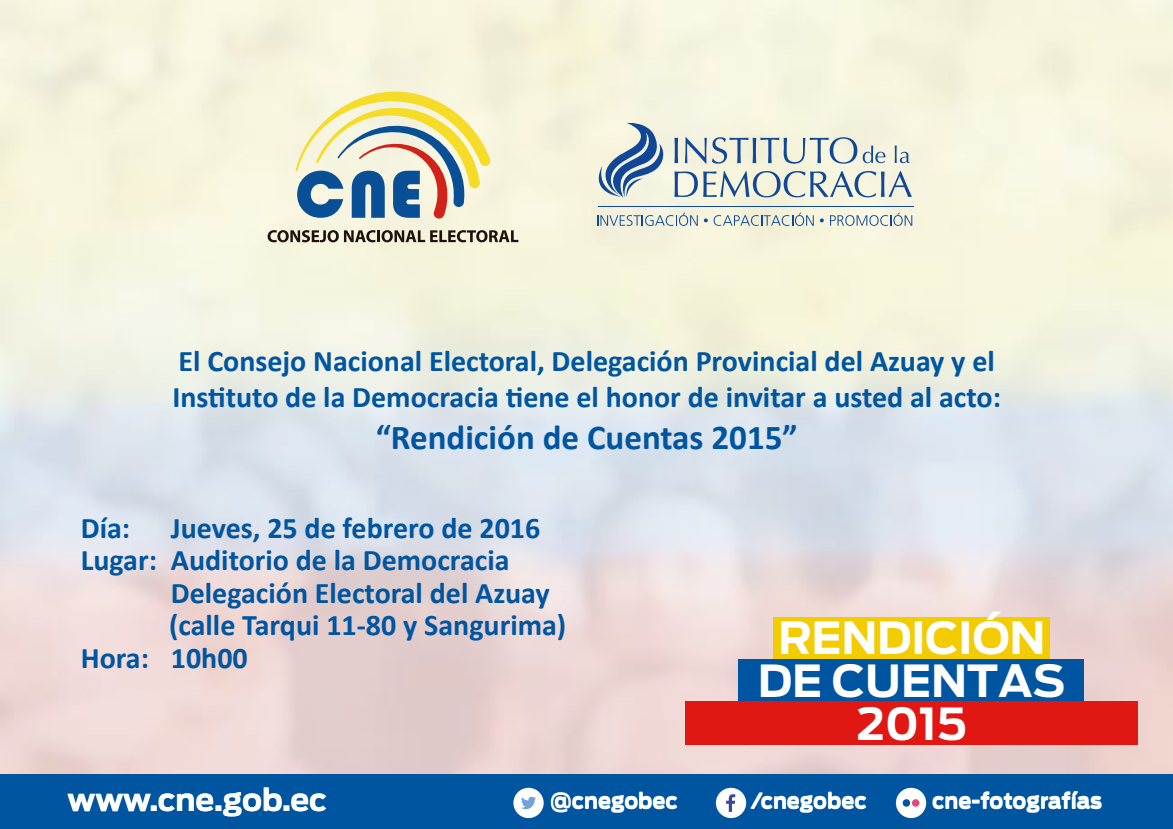
<style>
.page{position:relative;width:1173px;height:829px;background:#fff}
.page>*{position:absolute;margin:0;border:0;box-sizing:border-box;transform-origin:0 0}
.t1{font:700 43.75px/43.2px "Ford Antenna";color:#fff;text-align:center}
.t2{font:700 35px "Calibri";color:#0055a1}
.t3{font:700 30.25px "Ford Antenna";color:#fff}
.t4{font:700 30px/32.5px "Calibri";color:#0055a1}
.t5{font:700 21px "Ford Antenna";color:#fff}
</style>
<div class="page">
<img style="left:0;top:0;width:1172px;height:773px">
<div style="left:0;top:773px;width:1172px;height:55px;background:#0055a1"></div>
<div style="left:715px;top:787px;width:31px;height:30px;background:#fff;border-radius:50%"></div>
<svg style="left:726px;top:794px;width:9px;height:17px"></svg>
<div style="left:895px;top:787px;width:31px;height:30px;background:#fff;border-radius:50%"></div>
<svg style="left:911px;top:798px;width:8px;height:8px"></svg>
<svg style="left:902px;top:798px;width:8px;height:8px"></svg>
<div style="left:513px;top:787px;width:30px;height:30px;background:#fff;border-radius:50%"></div>
<svg style="left:521px;top:796px;width:15px;height:12px"></svg>
<div style="left:773px;top:616px;width:276px;height:44px;background:#f3cc00"></div>
<div style="left:738px;top:659px;width:346px;height:43px;background:#0055a1"></div>
<div style="left:685px;top:701px;width:452px;height:43px;background:#e01712"></div>
<svg style="left:674px;top:138px;width:4px;height:25px"></svg>
<svg style="left:674px;top:171px;width:23px;height:26px"></svg>
<svg style="left:703px;top:171px;width:208px;height:26px;background:#bdc8cb"></svg>
<svg style="left:594px;top:121px;width:72px;height:76px;background:#b0bfc9"></svg>
<hr style="left:597px;top:206px;width:316px;height:1px;background:#114797">
<svg style="left:684px;top:137px;width:201px;height:27px;background:#c3cdcd"></svg>
<svg style="left:894px;top:145px;width:15px;height:18px"></svg>
<svg style="left:597px;top:212px;width:100px;height:14px"></svg>
<svg style="left:704px;top:218px;width:3px;height:4px"></svg>
<svg style="left:713px;top:212px;width:100px;height:14px"></svg>
<svg style="left:819px;top:218px;width:4px;height:4px"></svg>
<svg style="left:830px;top:212px;width:82px;height:14px"></svg>
<svg style="left:295px;top:69px;width:196px;height:149px;background:#cdd0b7"></svg>
<svg style="left:267px;top:230px;width:251px;height:12px;background:#8f887a"></svg>
<p class="t4" style="left:172px;top:342px;width:830px;line-height:36px">El Consejo Nacional Electoral, Delegación Provincial del Azuay y el<br>Instituto de la Democracia tiene el honor de invitar a usted al acto:</p>
<p class="t2" style="left:375px;top:412px;width:423px">“Rendición de Cuentas 2015”</p>
<p class="t4" style="left:81px;top:510px;width:51px">Día:</p>
<p class="t4" style="left:81px;top:510px;width:461px;text-indent:90px">Jueves, 25 de febrero de 2016<br>Lugar: Auditorio de la Democracia</p>
<p class="t4" style="left:171px;top:575px;width:380px">Delegación Electoral del Azuay</p>
<p class="t4" style="left:169px;top:608px;width:399px">(calle Tarqui 11-80 y Sangurima)</p>
<p class="t4" style="left:81px;top:640px;width:168px">Hora: 10h00</p>
<h1 class="t1" style="left:757px;top:611px;width:309px">RENDICIÓN<br>DE CUENTAS</h1>
<h1 class="t1" style="left:856px;top:698px;width:111px">2015</h1>
<p class="t3" style="left:68px;top:772px;width:261px">www.cne.gob.ec</p>
<p class="t5" style="left:549px;top:781px;width:130px">@cnegobec</p>
<p class="t5" style="left:750px;top:781px;width:117px">/cnegobec</p>
<p class="t5" style="left:932px;top:781px;width:171px">cne-fotografías</p>
</div>
